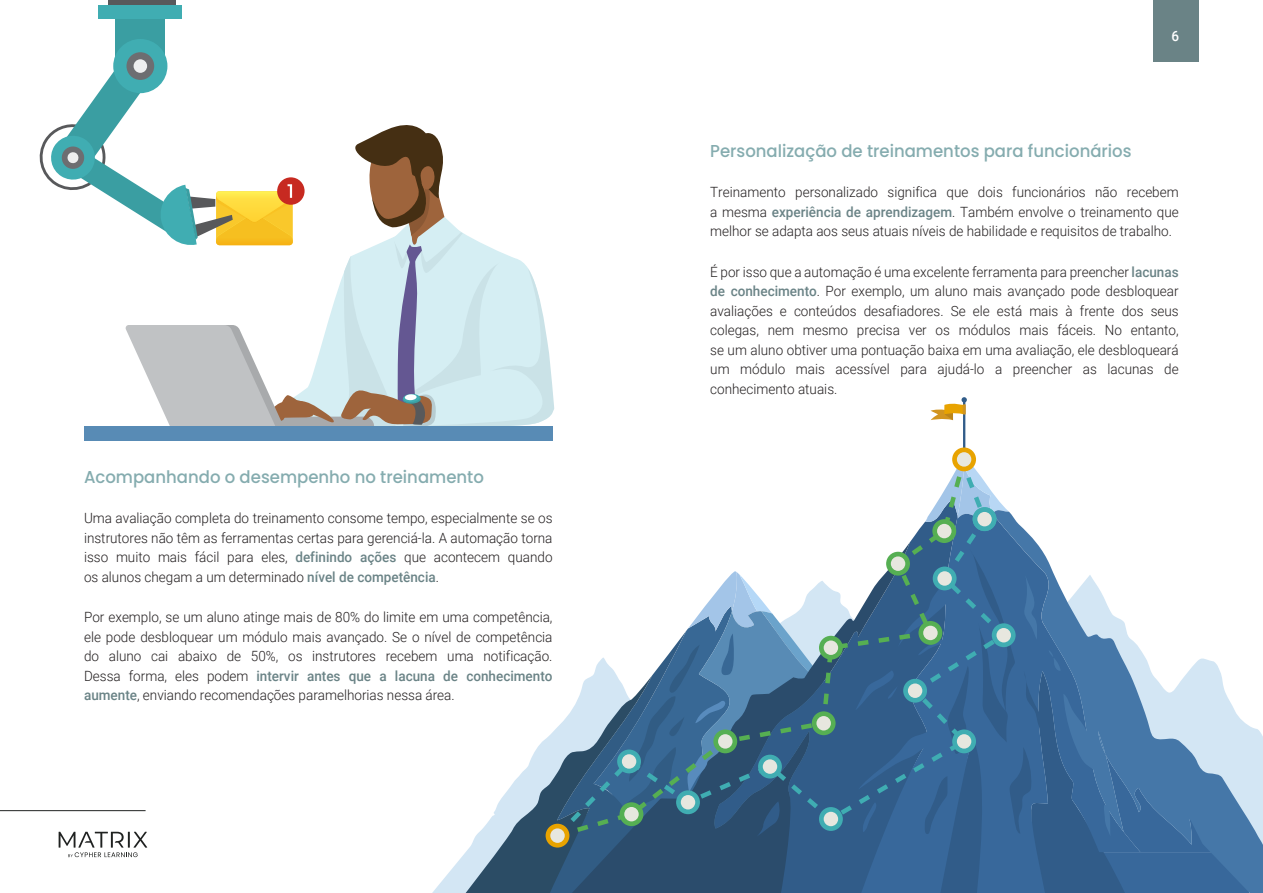
<style>
.page{position:relative;width:1263px;height:893px;background:#fff}
.page>*{position:absolute;margin:0;border:0;box-sizing:border-box;transform-origin:0 0}
.t1{font:500 17.25px "Poppins";color:#85acaf;scale:.96 1}
.t2{font:300 14.1px/19.5px "Roboto";color:#231f20;text-align:justify;scale:.96 1}
.t3{font:500 14.1px "Roboto";color:#fff;scale:.96 1}
.s1{font-weight:500;color:#6a8386}
</style>
<div class="page">
<div style="left:1153px;top:0;width:45px;height:62px;background:#6a8386"></div>
<div style="left:116px;top:15px;width:49px;height:49px;background:#3a9ea2"></div>
<div style="left:113px;top:39px;width:54px;height:54px;background:#40adb2;border-radius:50%"></div>
<div style="left:126px;top:52px;width:28px;height:28px;background:#6d6e71;border-radius:50%"></div>
<svg style="left:134px;top:59px;width:13px;height:14px"></svg>
<div style="left:108px;top:0;width:67px;height:5px;background:#58595b"></div>
<div style="left:99px;top:5px;width:83px;height:13px;background:#40adb2"></div>
<svg style="left:39px;top:61px;width:515px;height:370px"></svg>
<hr style="left:963px;top:400px;width:2px;height:59px;background:#315c89">
<svg style="left:1011px;top:514px;width:30px;height:35px"></svg>
<svg style="left:1221px;top:675px;width:42px;height:218px"></svg>
<svg style="left:843px;top:512px;width:168px;height:330px"></svg>
<svg style="left:452px;top:571px;width:391px;height:322px"></svg>
<svg style="left:855px;top:549px;width:366px;height:344px;background:#5e86ab"></svg>
<svg style="left:925px;top:447px;width:84px;height:96px"></svg>
<svg style="left:931px;top:397px;width:36px;height:23px"></svg>
<div style="left:84px;top:426px;width:468px;height:14px;background:#588bb5"></div>
<hr style="left:0;top:810px;width:146px;height:1px;background:#212322">
<svg style="left:59px;top:832px;width:88px;height:25px"></svg>
<p class="t1" style="left:84px;top:466px;width:418px">Acompanhando o desempenho no treinamento</p>
<p class="t2" style="left:84px;top:508px;width:489px">Uma avaliação completa do treinamento consome tempo, especialmente se os instrutores não têm as ferramentas certas para gerenciá-la. A automação torna isso muito mais fácil para eles, <span class="s1">definindo ações</span> que acontecem quando os alunos chegam a um determinado <span class="s1">nível de competência</span>.</p>
<p class="t2" style="left:84px;top:607px;width:489px">Por exemplo, se um aluno atinge mais de 80% do limite em uma competência, ele pode desbloquear um módulo mais avançado. Se o nível de competência do aluno cai abaixo de 50%, os instrutores recebem uma notificação.<br>Dessa forma, eles podem <span class="s1">intervir antes que a lacuna de conhecimento aumente</span>, enviando recomendações paramelhorias nessa área.</p>
<p class="t3" style="left:1171px;top:26px;width:9px">6</p>
<p class="t1" style="left:710px;top:141px;width:440px">Personalização de treinamentos para funcionários</p>
<p class="t2" style="left:710px;top:182px;width:489px">Treinamento personalizado significa que dois funcionários não recebem a mesma <span class="s1">experiência de aprendizagem</span>. Também envolve o treinamento que melhor se adapta aos seus atuais níveis de habilidade e requisitos de trabalho.</p>
<p class="t2" style="left:710px;top:261px;width:489px">É por isso que a automação é uma excelente ferramenta para preencher <span class="s1">lacunas de conhecimento</span>. Por exemplo, um aluno mais avançado pode desbloquear avaliações e conteúdos desafiadores. Se ele está mais à frente dos seus colegas, nem mesmo precisa ver os módulos mais fáceis. No entanto, se um aluno obtiver uma pontuação baixa em uma avaliação, ele desbloqueará um módulo mais acessível para ajudá-lo a preencher as lacunas de conhecimento atuais.</p>
</div>
